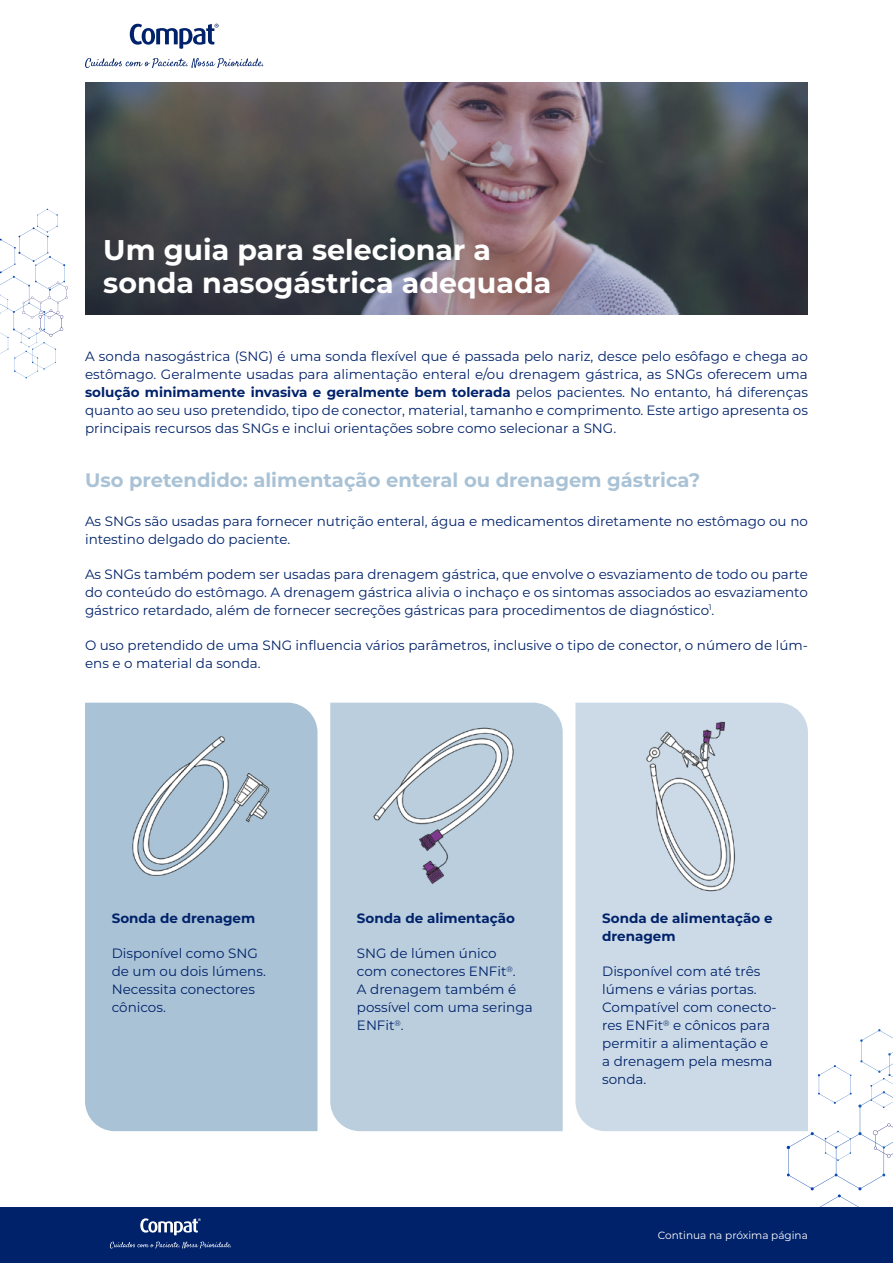
<style>
.page{position:relative;width:893px;height:1263px;background:#fff}
.page>*{position:absolute;margin:0;border:0;box-sizing:border-box;transform-origin:0 0}
.t1{font:700 28.5px/33px "Montserrat";color:#fff}
.t2{font:700 19.5px "Montserrat";color:#a9c2d5}
.t3{font:13.5px/18px "Montserrat";color:#00226a}
.t4{font:700 13.5px/18px "Montserrat";color:#00226a}
.t5{font:10.5px "Montserrat";color:#fff}
.s1{font-weight:700}
</style>
<div class="page">
<svg style="left:787px;top:1029px;width:106px;height:179px"></svg>
<div style="left:0;top:1208px;width:893px;height:55px;background:#00226a"></div>
<svg style="left:0;top:209px;width:68px;height:169px"></svg>
<svg style="left:140px;top:1218px;width:61px;height:17px"></svg>
<svg style="left:110px;top:1241px;width:121px;height:7px"></svg>
<svg style="left:130px;top:24px;width:89px;height:25px"></svg>
<svg style="left:85px;top:58px;width:178px;height:10px"></svg>
<div style="left:85px;top:703px;width:232px;height:428px;background:#a9c2d5"></div>
<div style="left:330px;top:703px;width:233px;height:428px;background:#bacedd"></div>
<div style="left:575px;top:703px;width:233px;height:428px;background:#cbdae6"></div>
<img style="left:85px;top:83px;width:723px;height:232px">
<img style="left:353px;top:713px;width:186px;height:186px">
<img style="left:120px;top:713px;width:174px;height:186px">
<img style="left:599px;top:713px;width:186px;height:186px">
<h1 class="t1" style="left:103px;top:232px;width:450px">Um guia para selecionar a sonda nasogástrica adequada</h1>
<p class="t3" style="left:85px;top:347px;width:724px;text-align:justify">A sonda nasogástrica (SNG) é uma sonda flexível que é passada pelo nariz, desce pelo esôfago e chega ao estômago. Geralmente usadas para alimentação enteral e/ou drenagem gástrica, as SNGs oferecem uma <span class="s1">solução minimamente invasiva e geralmente bem tolerada</span> pelos pacientes. No entanto, há diferenças quanto ao seu uso pretendido, tipo de conector, material, tamanho e comprimento. Este artigo apresenta os principais recursos das SNGs e inclui orientações sobre como selecionar a SNG.</p>
<h2 class="t2" style="left:85px;top:466px;width:617px">Uso pretendido: alimentação enteral ou drenagem gástrica?</h2>
<p class="t3" style="left:85px;top:511px;width:724px">As SNGs são usadas para fornecer nutrição enteral, água e medicamentos diretamente no estômago ou no intestino delgado do paciente.</p>
<p class="t3" style="left:85px;top:564px;width:724px;text-align:justify">As SNGs também podem ser usadas para drenagem gástrica, que envolve o esvaziamento de todo ou parte do conteúdo do estômago. A drenagem gástrica alivia o inchaço e os sintomas associados ao esvaziamento gástrico retardado, além de fornecer secreções gástricas para procedimentos de diagnóstico<sup>1</sup>.</p>
<p class="t3" style="left:85px;top:635px;width:724px">O uso pretendido de uma SNG influencia vários parâmetros, inclusive o tipo de conector, o número de lúm&shy;ens e o material da sonda.</p>
<p class="t4" style="left:112px;top:909px;width:145px">Sonda de drenagem</p>
<p class="t3" style="left:112px;top:944px;width:156px">Disponível como SNG de um ou dois lúmens.<br>Necessita conectores cônicos.</p>
<p class="t4" style="left:357px;top:909px;width:160px">Sonda de alimentação</p>
<p class="t3" style="left:357px;top:944px;width:177px">SNG de lúmen único<br>com conectores ENFit<sup>®</sup>.<br>A drenagem também é possível com uma seringa<br>ENFit<sup>®</sup>.</p>
<p class="t4" style="left:602px;top:909px;width:172px">Sonda de alimentação e drenagem</p>
<p class="t3" style="left:602px;top:962px;width:176px">Disponível com até três lúmens e várias portas.<br>Compatível com conecto&shy;res ENFit<sup>®</sup> e cônicos para permitir a alimentação e a drenagem pela mesma sonda.</p>
<p class="t5" style="left:658px;top:1227px;width:151px">Continua na próxima página</p>
</div>
